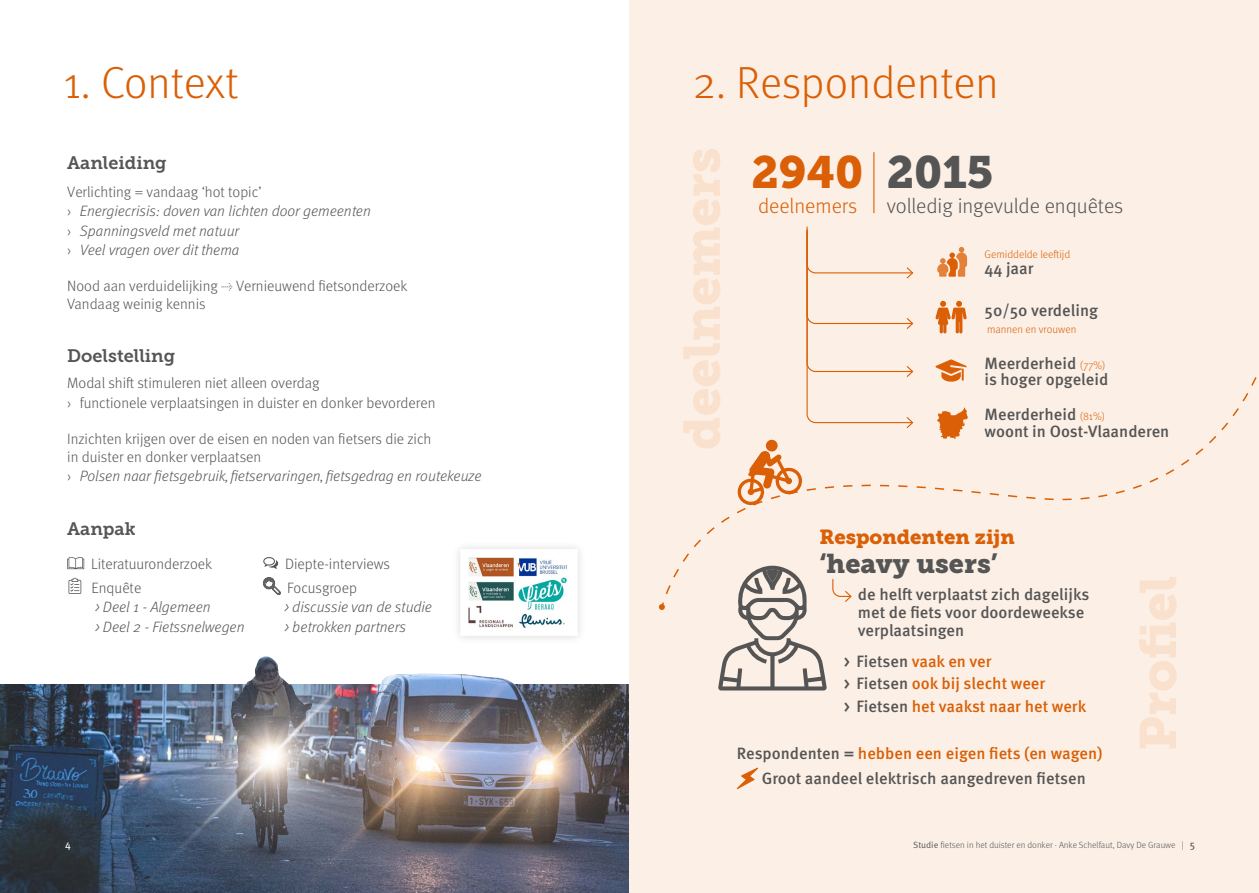
<style>
.page{position:relative;width:1259px;height:893px;background:#fff}
.page>*{position:absolute;margin:0;border:0;box-sizing:border-box;transform-origin:0 0}
.t1{font:51px "Museo Slab 900";color:#fae1cd}
.t2{font:300 45px "Meta Pro";color:#da5f06}
.t3{font:45px "Museo Slab 900";color:#da5f06}
.t4{font:45px "Museo Slab 900";color:#565555}
.t5{font:27px "Museo Slab 900";color:#565555}
.t6{font:300 21px "Meta Pro";color:#565555}
.t7{font:300 21px "Meta Pro";color:#da5f06}
.t8{font:20.25px "Museo Slab 900";color:#da5f06}
.t9{font:18px "Museo Slab 700";color:#565555}
.t10{font:500 16.35px/16.4px "Meta Pro";color:#565555}
.t11{font:500 16.35px/22.5px "Meta Pro";color:#da5f06}
.t12{font:300 15px/18px "Meta Pro";color:#565555}
.t13{font:italic 300 15px/19.5px "Meta Pro";color:#565555}
.t14{font:300 10.95px "Meta Pro";color:#da5f06}
.t15{font:10.5px "Meta Pro";color:#fff}
.t16{font:300 9px "Meta Pro";color:#565555}
.s1{font-style:normal}
.s2{font-weight:300;font-size:10.95px;color:#da5f06}
.s3{color:#565555}
.s4{color:#da5f06}
.s5{font-family:"Meta Pro Norm";font-weight:400}
.s6{font-weight:400;font-size:10.5px}
</style>
<div class="page">
<img style="left:0;top:685px;width:629px;height:208px">
<img style="left:233px;top:656px;width:298px;height:57px">
<div style="left:629px;top:0;width:630px;height:893px;background:#fcf0e6"></div>
<hr style="left:873px;top:152px;width:1px;height:61px;background:#da5f06">
<svg style="left:662px;top:241px;width:595px;height:363px"></svg>
<svg style="left:659px;top:604px;width:6px;height:6px"></svg>
<svg style="left:737px;top:439px;width:65px;height:68px"></svg>
<svg style="left:736px;top:768px;width:22px;height:21px"></svg>
<svg style="left:718px;top:566px;width:134px;height:124px"></svg>
<svg style="left:67px;top:557px;width:17px;height:12px"></svg>
<svg style="left:69px;top:578px;width:12px;height:16px"></svg>
<svg style="left:263px;top:557px;width:15px;height:12px"></svg>
<svg style="left:263px;top:577px;width:17px;height:18px"></svg>
<div style="left:451px;top:540px;width:136px;height:105px;background:#000;opacity:.15"></div>
<img style="left:469px;top:558px;width:98px;height:69px">
<h2 class="t2" style="left:64px;top:50px;width:176px">1. Context</h2>
<p class="t9" style="left:67px;top:152px;width:101px">Aanleiding</p>
<p class="t13" style="left:67px;top:181px;width:305px"><span class="s1">Verlichting = vandaag ‘hot topic’<br>›</span> Energiecrisis: doven van lichten door gemeenten <span class="s1">›</span> Spanningsveld met natuur<br><span class="s1">›</span> Veel vragen over dit thema</p>
<p class="t12" style="left:67px;top:276px;width:342px">Nood aan verduidelijking → Vernieuwend fietsonderzoek<br>Vandaag weinig kennis</p>
<p class="t9" style="left:67px;top:345px;width:110px">Doelstelling</p>
<p class="t12" style="left:67px;top:373px;width:370px;line-height:19.5px">Modal shift stimuleren niet alleen overdag<br>› functionele verplaatsingen in duister en donker bevorderen</p>
<p class="t12" style="left:67px;top:429px;width:366px">Inzichten krijgen over de eisen en noden van fietsers die zich in duister en donker verplaatsen</p>
<p class="t13" style="left:67px;top:466px;width:416px"><span class="s1">›</span> Polsen naar fietsgebruik, fietservaringen, fietsgedrag en routekeuze</p>
<p class="t9" style="left:67px;top:519px;width:70px">Aanpak</p>
<p class="t12" style="left:91px;top:551px;width:123px;line-height:23.7px">Literatuuronderzoek<br>Enquête</p>
<p class="t13" style="left:95px;top:597px;width:151px">&gt; Deel 1 - Algemeen<br>&gt; Deel 2 - Fietssnelwegen</p>
<p class="t12" style="left:285px;top:551px;width:106px;line-height:23.7px">Diepte-interviews<br>Focusgroep</p>
<p class="t13" style="left:284px;top:596px;width:149px">&gt; discussie van de studie &gt; betrokken partners</p>
<h2 class="t2" style="left:693px;top:50px;width:307px">2. Respondenten</h2>
<h1 class="t1" style="left:672px;top:450px;width:304px;rotate:-90deg">deelnemers</h1>
<h2 class="t3" style="left:751px;top:146px;width:113px">2940</h2>
<h3 class="t7" style="left:758px;top:191px;width:101px">deelnemers</h3>
<h2 class="t4" style="left:887px;top:146px;width:108px">2015</h2>
<h3 class="t6" style="left:887px;top:191px;width:238px">volledig ingevulde enquêtes</h3>
<p class="t14" style="left:984px;top:246px;width:87px">Gemiddelde leeftijd</p>
<p class="t10" style="left:984px;top:259px;width:50px">44 jaar</p>
<p class="t10" style="left:984px;top:302px;width:115px">50/50 verdeling</p>
<p class="t14" style="left:987px;top:321px;width:91px">mannen en vrouwen</p>
<p class="t10" style="left:984px;top:354px;width:125px">Meerderheid <span class="s2">(77%) </span>is hoger opgeleid</p>
<p class="t10" style="left:984px;top:405px;width:186px">Meerderheid <span class="s2">(81%)<br></span>woont in Oost-Vlaanderen</p>
<h3 class="t8" style="left:819px;top:525px;width:197px">Respondenten zijn</h3>
<h3 class="t5" style="left:819px;top:548px;width:179px">‘heavy users’</h3>
<p class="t10" style="left:858px;top:584px;width:233px;line-height:18px">de helft verplaatst zich dagelijks met de fiets voor doordeweekse verplaatsingen</p>
<p class="t11" style="left:844px;top:649px;width:244px"><span class="s3">&gt; Fietsen</span> vaak en ver<br><span class="s3">&gt; Fietsen</span> ook bij slecht weer<br><span class="s3">&gt; Fietsen</span> het vaakst naar het werk</p>
<p class="t10" style="left:737px;top:740px;width:367px;line-height:24.9px;text-align:center">Respondenten = <span class="s4">hebben een eigen fiets (en wagen)<br></span>Groot aandeel elektrisch aangedreven fietsen</p>
<h1 class="t1" style="left:1128px;top:751px;width:177px;rotate:-90deg">Profiel</h1>
<p class="t15" style="left:65px;top:836px;width:7px">4</p>
<p class="t16" style="left:913px;top:838px;width:283px"><span class="s5">Studie</span> fietsen in het duister en donker · Anke Schelfaut, Davy De Grauwe | <span class="s6">5</span></p>
</div>
